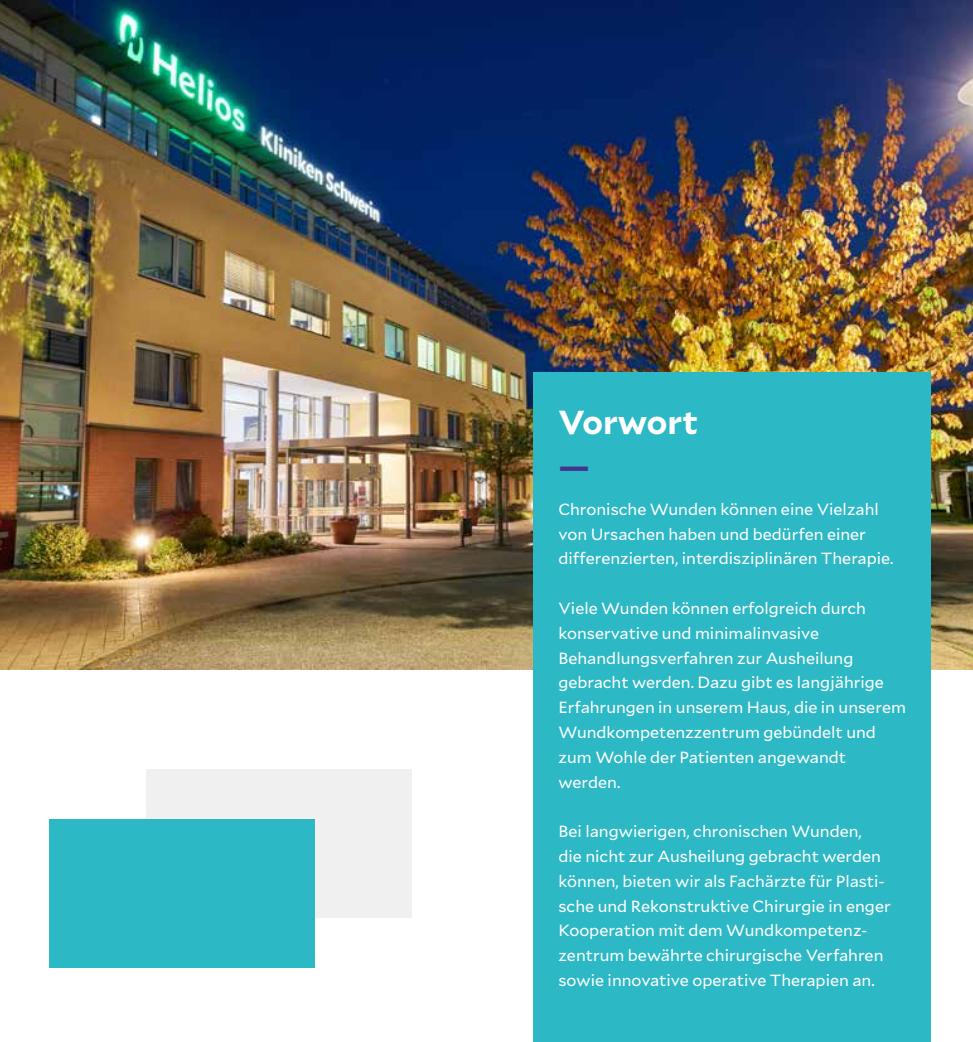
<style>
.page{position:relative;width:973px;height:1042px;background:#fff}
.page>*{position:absolute;margin:0;border:0;box-sizing:border-box;transform-origin:0 0}
.t1{font:700 33.25px "Mallory";color:#fff}
.t2{font:700 33.25px "Mallory";color:#43358b}
.t3{font:16.1px/24.8px "Mallory";color:#fff}
</style>
<div class="page">
<div style="left:146px;top:769px;width:266px;height:149px;background:#f0f0f0"></div>
<img style="left:0;top:0;width:972px;height:670px">
<div style="left:533px;top:372px;width:397px;height:670px;background:#2db8c5"></div>
<div style="left:50px;top:819px;width:265px;height:148px;background:#2db8c5"></div>
<h1 class="t1" style="left:558px;top:397px;width:141px">Vorwort</h1>
<h1 class="t2" style="left:558px;top:441px;width:33px">—</h1>
<p class="t3" style="left:558px;top:496px;width:336px">Chronische Wunden können eine Vielzahl von Ursachen haben und bedürfen einer differenzierten, interdisziplinären Therapie.</p>
<p class="t3" style="left:558px;top:595px;width:349px">Viele Wunden können erfolgreich durch konservative und minimalinvasive Behandlungsverfahren zur Ausheilung gebracht werden. Dazu gibt es langjährige Erfahrungen in unserem Haus, die in unserem Wundkompetenzzentrum gebündelt und zum Wohle der Patienten angewandt werden.</p>
<p class="t3" style="left:558px;top:818px;width:334px">Bei langwierigen, chronischen Wunden,<br>die nicht zur Ausheilung gebracht werden können, bieten wir als Fachärzte für Plasti&shy;sche und Rekonstruktive Chirurgie in enger Kooperation mit dem Wundkompetenz&shy;zentrum bewährte chirurgische Verfahren sowie innovative operative Therapien an.</p>
</div>
